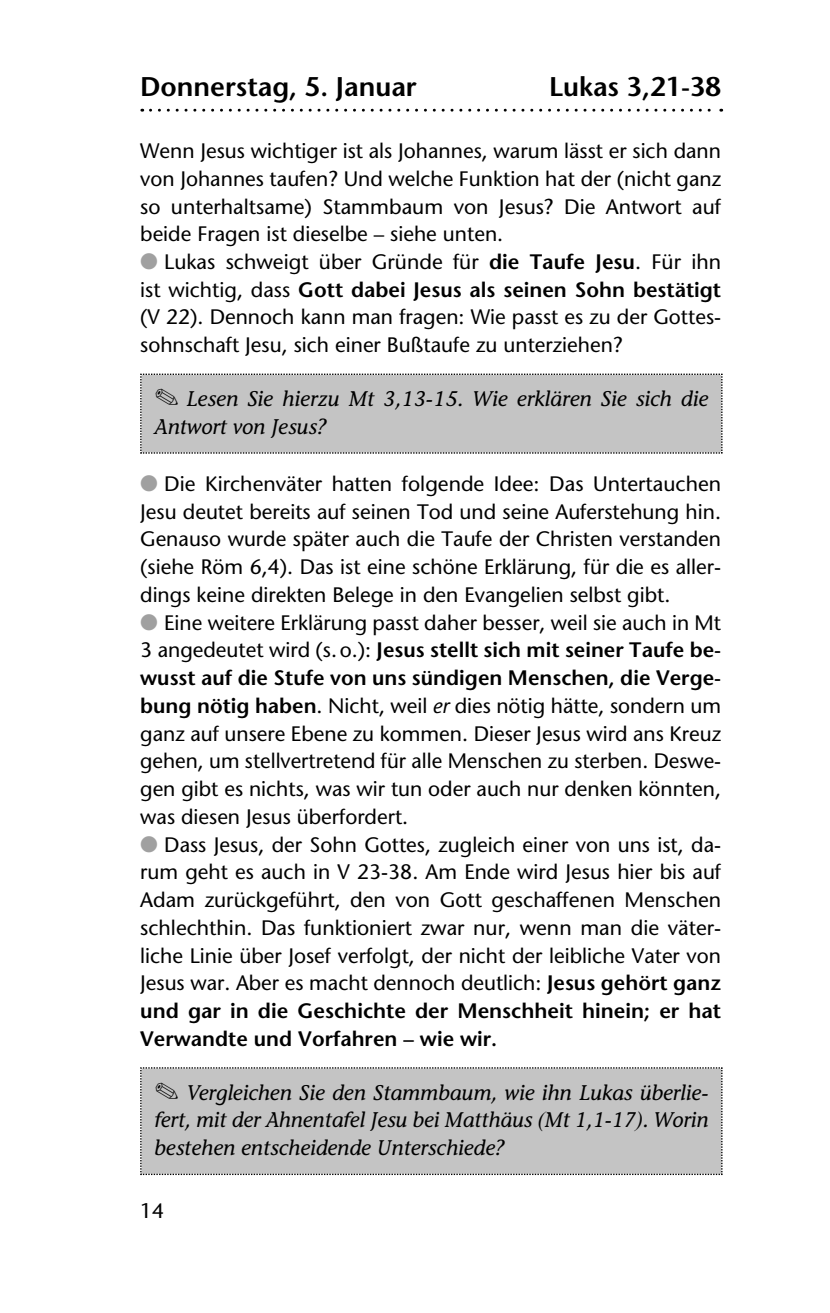
<style>
.page{position:relative;width:830px;height:1313px;background:#fff}
.page>*{position:absolute;margin:0;border:0;box-sizing:border-box;transform-origin:0 0}
.t1{font:600 27px "Stone Sans";color:#000}
.t2{font:italic 21.15px/27.7px "Stone Informal";color:#000}
.t3{font:20.93px/27.7px "Stone Sans";color:#000;text-align:justify}
.s1{color:#a0a0a0}
.s2{font-weight:600}
.s3{font-style:italic}
</style>
<div class="page">
<svg style="left:150px;top:109px;width:571px;height:3px"></svg>
<div style="left:140px;top:373px;width:582px;height:81px;background:#c4c4c4"></div>
<div style="left:140px;top:1067px;width:582px;height:109px;background:#c4c4c4"></div>
<p class="t1" style="left:140px;top:77px;width:278px">Donnerstag, 5. Januar</p>
<p class="t1" style="left:549px;top:77px;width:173px">Lukas 3,21-38</p>
<p class="t3" style="left:140px;top:139px;width:582px">Wenn Jesus wichtiger ist als Johannes, warum lässt er sich dann von Johannes taufen? Und welche Funktion hat der (nicht ganz so unterhaltsame) Stammbaum von Jesus? Die Antwort auf beide Fragen ist dieselbe – siehe unten.</p>
<p class="t3" style="left:140px;top:250px;width:582px"><span class="s1">●</span> Lukas schweigt über Gründe für <span class="s2">die Taufe Jesu</span>. Für ihn ist wichtig, dass <span class="s2">Gott dabei Jesus als seinen Sohn bestätigt </span>(V 22). Dennoch kann man fragen: Wie passt es zu der Gottes&shy;sohnschaft Jesu, sich einer Bußtaufe zu unterziehen?</p>
<p class="t2" style="left:154px;top:387px;width:555px">✎ Lesen Sie hierzu Mt 3,13-15. Wie erklären Sie sich die<br>Antwort von Jesus?</p>
<p class="t3" style="left:140px;top:472px;width:582px"><span class="s1">●</span> Die Kirchenväter hatten folgende Idee: Das Untertauchen Jesu deutet bereits auf seinen Tod und seine Auferstehung hin.<br>Genauso wurde später auch die Taufe der Christen verstanden (siehe Röm 6,4). Das ist eine schöne Erklärung, für die es aller&shy;dings keine direkten Belege in den Evangelien selbst gibt.</p>
<p class="t3" style="left:140px;top:611px;width:582px"><span class="s1">●</span> Eine weitere Erklärung passt daher besser, weil sie auch in Mt 3 angedeutet wird (s. o.): <span class="s2">Jesus stellt sich mit seiner Taufe be&shy;wusst auf die Stufe von uns sündigen Menschen, die Verge&shy;bung nötig haben</span>. Nicht, weil <span class="s3">er</span> dies nötig hätte, sondern um ganz auf unsere Ebene zu kommen. Dieser Jesus wird ans Kreuz gehen, um stellvertretend für alle Menschen zu sterben. Deswe&shy;gen gibt es nichts, was wir tun oder auch nur denken könnten, was diesen Jesus überfordert.</p>
<p class="t3" style="left:140px;top:833px;width:582px"><span class="s1">●</span> Dass Jesus, der Sohn Gottes, zugleich einer von uns ist, da&shy;rum geht es auch in V 23-38. Am Ende wird Jesus hier bis auf Adam zurückgeführt, den von Gott geschaffenen Menschen schlechthin. Das funktioniert zwar nur, wenn man die väter&shy;liche Linie über Josef verfolgt, der nicht der leibliche Vater von Jesus war. Aber es macht dennoch deutlich: <span class="s2">Jesus gehört ganz und gar in die Geschichte der Menschheit hinein; er hat Verwandte und Vorfahren – wie wir.</span></p>
<p class="t2" style="left:154px;top:1081px;width:555px;text-align:justify">✎ Vergleichen Sie den Stammbaum, wie ihn Lukas überlie&shy;fert, mit der Ahnentafel Jesu bei Matthäus (Mt 1,1-17). Worin bestehen entscheidende Unterschiede?</p>
<p class="t3" style="left:140px;top:1199px;width:26px">14</p>
</div>
